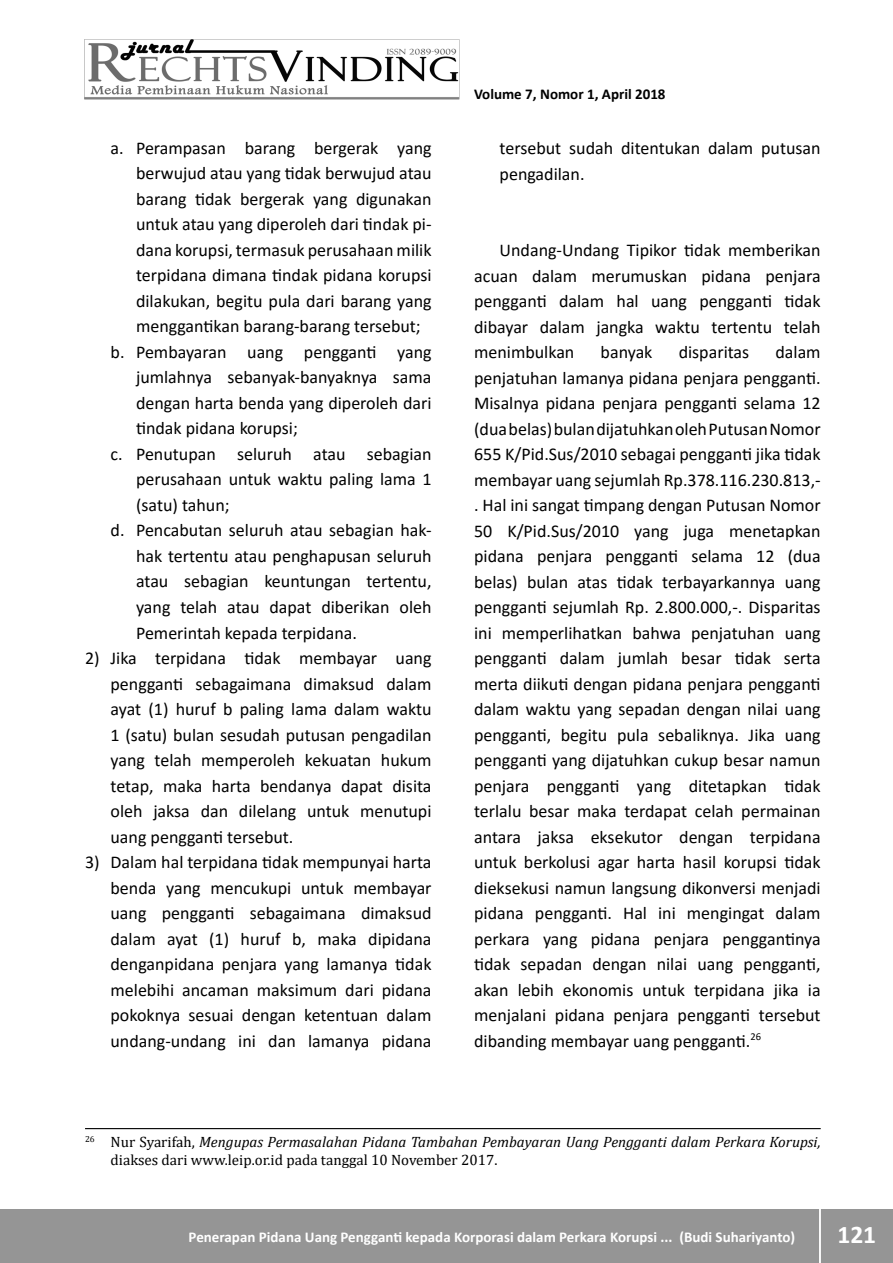
<style>
.page{position:relative;width:893px;height:1263px;background:#fff}
.page>*{position:absolute;margin:0;border:0;box-sizing:border-box;transform-origin:0 0}
.t1{font:700 25.5px "Calibri";color:#fff}
.t2{font:18px/25.5px "Calibri";color:#000;text-align:justify}
.t3{font:italic 15px/18px "Cambria";color:#000}
.t4{font:700 15px "Calibri";color:#fff}
.t5{font:700 15px "Calibri";color:#000}
.s1{font-style:normal}
</style>
<div class="page">
<div style="left:0;top:1209px;width:893px;height:54px;background:#959595"></div>
<hr style="left:819px;top:1206px;width:2px;height:57px;background:#fff">
<img style="left:85px;top:39px;width:375px;height:60px">
<hr style="left:85px;top:1128px;width:736px;height:1px;background:#000">
<p class="t2" style="left:111px;top:135px;width:323px">a. Perampasan barang bergerak yang</p>
<p class="t2" style="left:136px;top:160px;width:297px">berwujud atau yang tidak berwujud atau</p>
<p class="t2" style="left:136px;top:186px;width:297px">barang tidak bergerak yang digunakan</p>
<p class="t2" style="left:136px;top:211px;width:297px">untuk atau yang diperoleh dari tindak pi-</p>
<p class="t2" style="left:136px;top:237px;width:297px">dana korupsi, termasuk perusahaan milik</p>
<p class="t2" style="left:136px;top:262px;width:297px">terpidana dimana tindak pidana korupsi</p>
<p class="t2" style="left:136px;top:288px;width:297px">dilakukan, begitu pula dari barang yang</p>
<p class="t2" style="left:136px;top:313px;width:286px">menggantikan barang-barang tersebut;</p>
<p class="t2" style="left:111px;top:339px;width:323px">b. Pembayaran uang pengganti yang</p>
<p class="t2" style="left:136px;top:364px;width:297px">jumlahnya sebanyak-banyaknya sama</p>
<p class="t2" style="left:136px;top:390px;width:297px">dengan harta benda yang diperoleh dari</p>
<p class="t2" style="left:136px;top:415px;width:163px">tindak pidana korupsi;</p>
<p class="t2" style="left:111px;top:441px;width:323px">c. Penutupan seluruh atau sebagian</p>
<p class="t2" style="left:136px;top:466px;width:297px">perusahaan untuk waktu paling lama 1</p>
<p class="t2" style="left:136px;top:492px;width:95px">(satu) tahun;</p>
<p class="t2" style="left:111px;top:517px;width:323px">d. Pencabutan seluruh atau sebagian hak-</p>
<p class="t2" style="left:136px;top:543px;width:297px">hak tertentu atau penghapusan seluruh</p>
<p class="t2" style="left:136px;top:568px;width:297px">atau sebagian keuntungan tertentu,</p>
<p class="t2" style="left:136px;top:594px;width:297px">yang telah atau dapat diberikan oleh</p>
<p class="t2" style="left:136px;top:619px;width:223px">Pemerintah kepada terpidana.</p>
<p class="t2" style="left:111px;top:645px;width:323px;text-indent:-26px">2) Jika terpidana tidak membayar uang pengganti sebagaimana dimaksud dalam ayat (1) huruf b paling lama dalam waktu 1 (satu) bulan sesudah putusan pengadilan yang telah memperoleh kekuatan hukum tetap, maka harta bendanya dapat disita oleh jaksa dan dilelang untuk menutupi uang pengganti tersebut.</p>
<p class="t2" style="left:111px;top:849px;width:323px;text-indent:-26px">3) Dalam hal terpidana tidak mempunyai harta benda yang mencukupi untuk membayar uang pengganti sebagaimana dimaksud dalam ayat (1) huruf b, maka dipidana denganpidana penjara yang lamanya tidak melebihi ancaman maksimum dari pidana pokoknya sesuai dengan ketentuan dalam undang-undang ini dan lamanya pidana</p>
<p class="t5" style="left:474px;top:84px;width:193px">Volume 7, Nomor 1, April 2018</p>
<p class="t2" style="left:500px;top:135px;width:322px">tersebut sudah ditentukan dalam putusan pengadilan.</p>
<p class="t2" style="left:474px;top:237px;width:348px;text-indent:26px">Undang-Undang Tipikor tidak memberikan acuan dalam merumuskan pidana penjara pengganti dalam hal uang pengganti tidak dibayar dalam jangka waktu tertentu telah menimbulkan</p>
<p class="t2" style="left:474px;top:339px;width:348px;text-indent:301px">dalam penjatuhan lamanya pidana penjara pengganti.<br>Misalnya pidana penjara pengganti selama 12 (dua belas) bulan dijatuhkan oleh Putusan Nomor 655 K/Pid.Sus/2010 sebagai pengganti jika tidak membayar uang sejumlah Rp.378.116.230.813,- . Hal ini sangat timpang dengan Putusan Nomor 50 K/Pid.Sus/2010 yang juga menetapkan pidana penjara pengganti selama 12 (dua belas) bulan atas tidak terbayarkannya uang pengganti sejumlah Rp. 2.800.000,-. Disparitas ini memperlihatkan bahwa penjatuhan uang pengganti dalam jumlah besar tidak serta merta diikuti dengan pidana penjara pengganti dalam waktu yang sepadan dengan nilai uang pengganti, begitu pula sebaliknya. Jika uang pengganti yang dijatuhkan cukup besar namun penjara pengganti yang ditetapkan tidak terlalu besar maka terdapat celah permainan antara jaksa eksekutor dengan terpidana untuk berkolusi agar harta hasil korupsi tidak dieksekusi namun langsung dikonversi menjadi pidana pengganti. Hal ini mengingat dalam perkara yang pidana penjara penggantinya tidak sepadan dengan nilai uang pengganti, akan lebih ekonomis untuk terpidana jika ia menjalani pidana penjara pengganti tersebut dibanding membayar uang pengganti.<sup>26</sup></p>
<p class="t2" style="left:601px;top:339px;width:53px">banyak</p>
<p class="t2" style="left:679px;top:339px;width:72px">disparitas</p>
<p class="t3" style="left:111px;top:1132px;width:712px;text-indent:-26px"><sup>26</sup> <span class="s1">Nur Syarifah,</span> Mengupas Permasalahan Pidana Tambahan Pembayaran Uang Pengganti dalam Perkara Korupsi, <span class="s1">diakses dari www.leip.or.id pada tanggal 10 November 2017.</span></p>
<p class="t4" style="left:189px;top:1227px;width:608px">Penerapan Pidana Uang Pengganti kepada Korporasi dalam Perkara Korupsi ... (Budi Suhariyanto)</p>
<h1 class="t1" style="left:837px;top:1216px;width:40px">121</h1>
</div>
